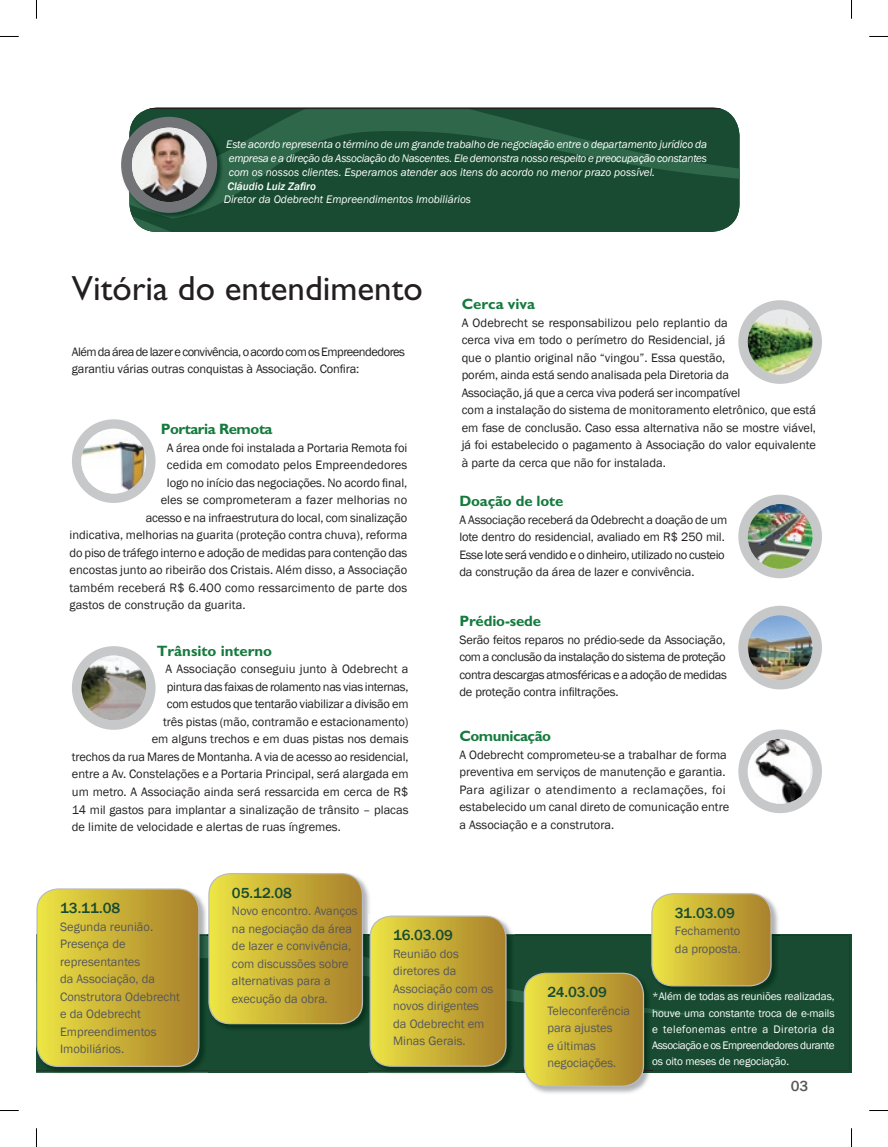
<style>
.page{position:relative;width:888px;height:1147px;background:#fff}
.page>*{position:absolute;margin:0;border:0;box-sizing:border-box;transform-origin:0 0}
.t1{font:35px "Gill Sans";color:#231f20}
.t2{font:700 15px "Gill Sans";letter-spacing:-.01em;color:#157a3d}
.t3{font:500 15px "Franklin Gothic";color:#174b31}
.t4{font:700 15px "Gill Sans";letter-spacing:-.03em;color:#157a3d}
.t5{font:500 15px "Franklin Gothic";color:#57585a}
.t6{font:12.5px/17.5px "Franklin Gothic";color:#231f20}
.t7{font:12.5px/17.5px "Franklin Gothic";color:#57585a}
.t8{font:12.5px/17.5px "Franklin Gothic";letter-spacing:-.04em;color:#231f20}
.t9{font:12.5px "Franklin Gothic";letter-spacing:-.025em;color:#231f20}
.t10{font:12.5px "Franklin Gothic";letter-spacing:-.02em;color:#231f20}
.t11{font:italic 11.25px/13.8px "Franklin Gothic";color:#fff;text-align:justify}
.t12{font:11.25px/16.2px "Franklin Gothic";letter-spacing:-.035em;color:#fff;text-align:justify}
.t13{font:italic 500 11.25px "Franklin Gothic";color:#fff}
</style>
<div class="page">
<div style="left:208px;top:935px;width:641px;height:135px;background:#184b31"></div>
<img style="left:36px;top:888px;width:172px;height:186px">
<img style="left:36px;top:1030px;width:172px;height:40px">
<img style="left:199px;top:935px;width:8px;height:95px">
<div style="left:37px;top:889px;width:162px;height:177px;background:linear-gradient(to right,#ece344,#a87f2b);border-radius:21px"></div>
<div style="left:36px;top:888px;width:163px;height:179px;border:1px solid #babbbe;border-radius:21px"></div>
<img style="left:208px;top:873px;width:162px;height:61px">
<img style="left:208px;top:934px;width:161px;height:98px">
<img style="left:363px;top:935px;width:6px;height:41px">
<img style="left:207px;top:888px;width:1px;height:46px">
<img style="left:207px;top:958px;width:1px;height:74px">
<svg style="left:207px;top:934px;width:1px;height:24px"></svg>
<div style="left:209px;top:873px;width:153px;height:150px;background:linear-gradient(to right,#ece344,#a87f2b);border-radius:21px"></div>
<div style="left:208px;top:873px;width:155px;height:151px;border:1px solid #babbbe;border-radius:21px"></div>
<img style="left:369px;top:917px;width:146px;height:157px">
<img style="left:369px;top:935px;width:146px;height:135px">
<img style="left:507px;top:958px;width:8px;height:43px">
<img style="left:369px;top:914px;width:2px;height:118px">
<svg style="left:369px;top:958px;width:1px;height:19px"></svg>
<div style="left:370px;top:916px;width:136px;height:150px;background:linear-gradient(to right,#ece344,#a87f2c);border-radius:21px"></div>
<div style="left:370px;top:915px;width:137px;height:151px;border:1px solid #babbbe;border-radius:21px"></div>
<img style="left:523px;top:971px;width:129px;height:122px">
<img style="left:523px;top:991px;width:129px;height:22px">
<div style="left:524px;top:973px;width:119px;height:113px;background:linear-gradient(to right,#ece345,#a87f2b);border-radius:21px"></div>
<div style="left:524px;top:972px;width:120px;height:114px;border:1px solid #babbbe;border-radius:21px"></div>
<img style="left:650px;top:893px;width:130px;height:101px">
<img style="left:650px;top:971px;width:2px;height:23px">
<div style="left:652px;top:893px;width:119px;height:92px;background:linear-gradient(to right,#ebe244,#a87f2c);border-radius:21px"></div>
<div style="left:651px;top:893px;width:121px;height:93px;border:1px solid #babbbe;border-radius:21px"></div>
<div style="left:72px;top:419px;width:84px;height:84px;background:#c7c8ca;border-radius:50%"></div>
<img style="left:81px;top:429px;width:65px;height:64px;border-radius:50%">
<div style="left:72px;top:646px;width:84px;height:84px;background:#c7c8ca;border-radius:50%"></div>
<img style="left:81px;top:655px;width:65px;height:65px;border-radius:50%">
<div style="left:738px;top:300px;width:84px;height:84px;background:#c7c8ca;border-radius:50%"></div>
<img style="left:748px;top:309px;width:64px;height:65px;border-radius:50%">
<svg style="left:148px;top:108px;width:591px;height:124px;background:#1c4f35"></svg>
<img style="left:121px;top:140px;width:8px;height:53px">
<svg style="left:129px;top:109px;width:212px;height:123px;background:#22553b"></svg>
<img style="left:129px;top:153px;width:95px;height:65px">
<div style="left:121px;top:117px;width:96px;height:96px;background:#727477;border-radius:50%"></div>
<img style="left:132px;top:128px;width:74px;height:74px;border-radius:50%">
<div style="left:738px;top:494px;width:84px;height:84px;background:#c7c8ca;border-radius:50%"></div>
<img style="left:748px;top:504px;width:64px;height:65px;border-radius:50%">
<div style="left:738px;top:606px;width:84px;height:83px;background:#c7c8ca;border-radius:50%"></div>
<img style="left:748px;top:615px;width:64px;height:65px;border-radius:50%">
<div style="left:738px;top:729px;width:84px;height:84px;background:#c7c8ca;border-radius:50%"></div>
<img style="left:748px;top:739px;width:61px;height:64px">
<svg style="left:0;top:36px;width:19px;height:1px"></svg>
<svg style="left:869px;top:36px;width:19px;height:1px"></svg>
<svg style="left:0;top:1110px;width:19px;height:1px"></svg>
<svg style="left:869px;top:1110px;width:19px;height:1px"></svg>
<svg style="left:36px;top:0;width:1px;height:19px"></svg>
<svg style="left:36px;top:1128px;width:1px;height:19px"></svg>
<svg style="left:851px;top:0;width:1px;height:19px"></svg>
<svg style="left:851px;top:1128px;width:1px;height:19px"></svg>
<p class="t11" style="left:226px;top:138px;width:482px">Este acordo representa o término de um grande trabalho de negociação entre o departamento jurídico da empresa e a direção da Associação do Nascentes. Ele demonstra nosso respeito e preocupação constantes com os nossos clientes. Esperamos atender aos itens do acordo no menor prazo possível.</p>
<p class="t13" style="left:227px;top:179px;width:90px">Cláudio Luiz Zafiro</p>
<p class="t11" style="left:224px;top:193px;width:249px">Diretor da Odebrecht Empreendimentos Imobiliários</p>
<h1 class="t1" style="left:72px;top:268px;width:352px">Vitória do entendimento</h1>
<p class="t8" style="left:72px;top:343px;width:335px">Além da área de lazer e convivência, o acordo com os Empreendedores garantiu várias outras conquistas à Associação. Confira:</p>
<p class="t4" style="left:161px;top:420px;width:113px">Portaria Remota</p>
<p class="t6" style="left:167px;top:439px;width:242px">A área onde foi instalada a Portaria Remota foi</p>
<p class="t6" style="left:167px;top:456px;width:242px">cedida em comodato pelos Empreendedores</p>
<p class="t6" style="left:167px;top:474px;width:242px">logo no início das negociações. No acordo final,</p>
<p class="t6" style="left:161px;top:491px;width:248px">eles se comprometeram a fazer melhorias no</p>
<p class="t6" style="left:146px;top:509px;width:263px">acesso e na infraestrutura do local, com sinalização</p>
<p class="t6" style="left:70px;top:526px;width:339px">indicativa, melhorias na guarita (proteção contra chuva), reforma</p>
<p class="t6" style="left:70px;top:544px;width:339px">do piso de tráfego interno e adoção de medidas para contenção das</p>
<p class="t6" style="left:70px;top:561px;width:339px">encostas junto ao ribeirão dos Cristais. Além disso, a Associação</p>
<p class="t6" style="left:70px;top:579px;width:339px">também receberá R$ 6.400 como ressarcimento de parte dos</p>
<p class="t6" style="left:70px;top:596px;width:178px">gastos de construção da guarita.</p>
<p class="t2" style="left:157px;top:642px;width:117px">Trânsito interno</p>
<p class="t6" style="left:166px;top:661px;width:244px">A Associação conseguiu junto à Odebrecht a</p>
<p class="t9" style="left:167px;top:679px;width:243px">pintura das faixas de rolamento nas vias internas,</p>
<p class="t10" style="left:167px;top:696px;width:243px">com estudos que tentarão viabilizar a divisão em</p>
<p class="t6" style="left:163px;top:713px;width:247px">três pistas (mão, contramão e estacionamento)</p>
<p class="t6" style="left:152px;top:731px;width:258px">em alguns trechos e em duas pistas nos demais</p>
<p class="t6" style="left:72px;top:748px;width:338px">trechos da rua Mares de Montanha. A via de acesso ao residencial,</p>
<p class="t6" style="left:72px;top:766px;width:338px">entre a Av. Constelações e a Portaria Principal, será alargada em</p>
<p class="t6" style="left:72px;top:783px;width:338px">um metro. A Associação ainda será ressarcida em cerca de R$</p>
<p class="t6" style="left:72px;top:801px;width:338px">14 mil gastos para implantar a sinalização de trânsito – placas</p>
<p class="t6" style="left:72px;top:818px;width:270px">de limite de velocidade e alertas de ruas íngremes.</p>
<p class="t2" style="left:462px;top:295px;width:75px">Cerca viva</p>
<p class="t6" style="left:462px;top:314px;width:356px">A Odebrecht se responsabilizou pelo replantio da<br>cerca viva em todo o perímetro do Residencial, já<br>que o plantio original não “vingou”. Essa questão,<br>porém, ainda está sendo analisada pela Diretoria da<br>Associação, já que a cerca viva poderá ser incompatível<br>com a instalação do sistema de monitoramento eletrônico, que está em fase de conclusão. Caso essa alternativa não se mostre viável, já foi estabelecido o pagamento à Associação do valor equivalente à parte da cerca que não for instalada.</p>
<p class="t2" style="left:459px;top:492px;width:106px">Doação de lote</p>
<p class="t6" style="left:459px;top:511px;width:269px">A Associação receberá da Odebrecht a doação de um lote dentro do residencial, avaliado em R$ 250 mil.<br>Esse lote será vendido e o dinheiro, utilizado no custeio da construção da área de lazer e convivência.</p>
<p class="t2" style="left:459px;top:612px;width:83px">Prédio-sede</p>
<p class="t6" style="left:459px;top:631px;width:269px;text-align:justify">Serão feitos reparos no prédio-sede da Associação, com a conclusão da instalação do sistema de proteção contra descargas atmosféricas e a adoção de medidas de proteção contra infiltrações.</p>
<p class="t4" style="left:459px;top:727px;width:93px">Comunicação</p>
<p class="t6" style="left:459px;top:746px;width:271px">A Odebrecht comprometeu-se a trabalhar de forma preventiva em serviços de manutenção e garantia.<br>Para agilizar o atendimento a reclamações, foi estabelecido um canal direto de comunicação entre a Associação e a construtora.</p>
<p class="t3" style="left:60px;top:898px;width:62px">13.11.08</p>
<p class="t7" style="left:60px;top:918px;width:121px">Segunda reunião.<br>Presença de representantes<br>da Associação, da<br>Construtora Odebrecht e da Odebrecht<br>Empreendimentos<br>Imobiliários.</p>
<p class="t3" style="left:232px;top:883px;width:62px">05.12.08</p>
<p class="t7" style="left:232px;top:902px;width:127px">Novo encontro. Avanços na negociação da área de lazer e convivência, com discussões sobre alternativas para a execução da obra.</p>
<p class="t3" style="left:393px;top:926px;width:61px">16.03.09</p>
<p class="t7" style="left:393px;top:945px;width:102px">Reunião dos diretores da<br>Associação com os novos dirigentes da Odebrecht em<br>Minas Gerais.</p>
<p class="t3" style="left:547px;top:983px;width:61px">24.03.09</p>
<p class="t7" style="left:547px;top:1002px;width:84px">Teleconferência para ajustes<br>e últimas negociações.</p>
<p class="t3" style="left:675px;top:903px;width:61px">31.03.09</p>
<p class="t7" style="left:675px;top:922px;width:68px">Fechamento da proposta.</p>
<p class="t12" style="left:652px;top:988px;width:184px">*Além de todas as reuniões realizadas, houve uma constante troca de e-mails e telefonemas entre a Diretoria da Associação e os Empreendedores durante os oito meses de negociação.</p>
<p class="t5" style="left:791px;top:1076px;width:19px">03</p>
</div>
